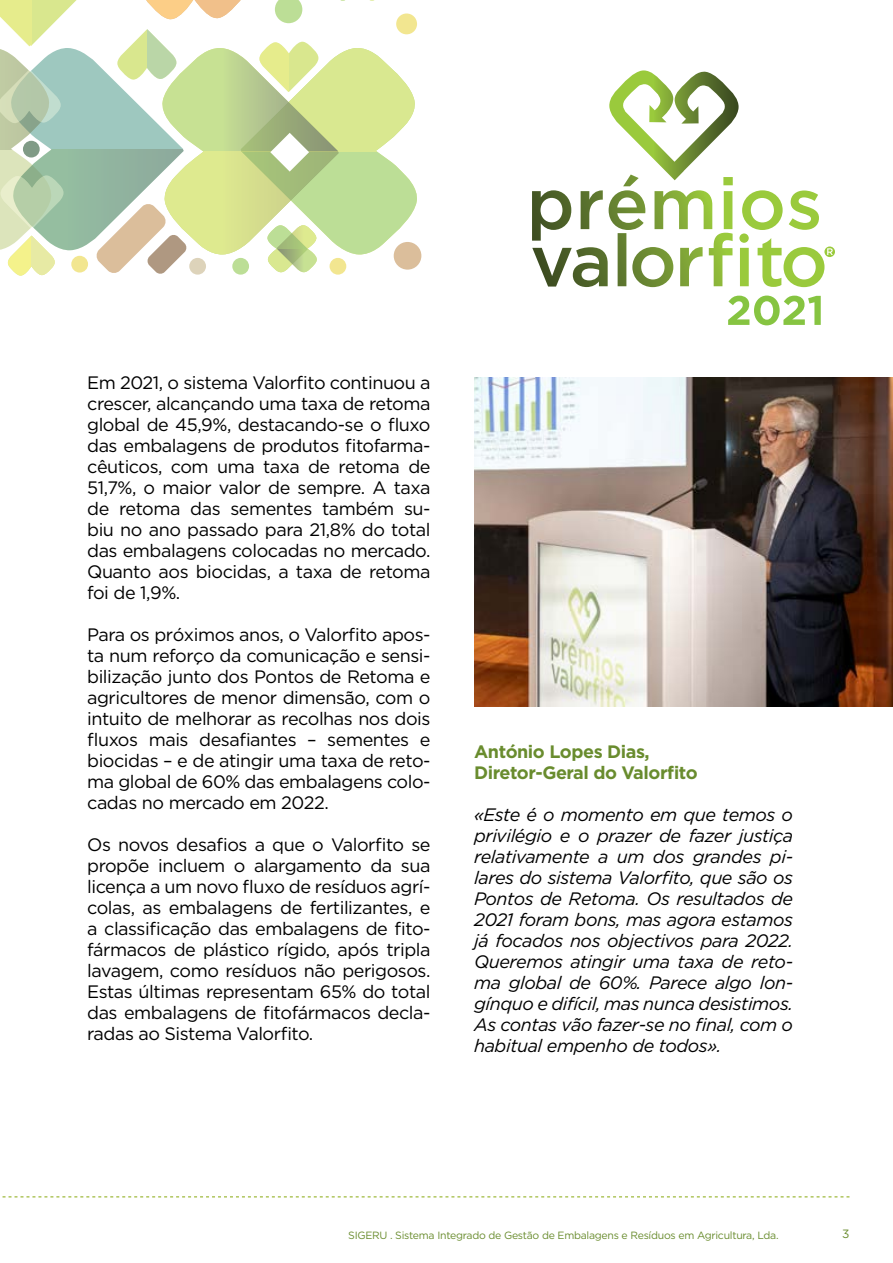
<style>
.page{position:relative;width:893px;height:1263px;background:#fff}
.page>*{position:absolute;margin:0;border:0;box-sizing:border-box;transform-origin:0 0}
.t1{font:18px/21px "Gotham HTF";letter-spacing:-.025em;color:#000;text-align:justify}
.t2{font:italic 18px/21px "Gotham HTF";letter-spacing:-.025em;color:#000;text-align:justify}
.t3{font:700 18px/21px "Gotham HTF";letter-spacing:-.025em;color:#698c2e}
.t4{font:12px "Gotham HTF";color:#698c2e}
.t5{font:10.5px "Gotham HTF";letter-spacing:-.025em;color:#698c2e}
</style>
<div class="page">
<svg style="left:2px;top:1196px;width:848px;height:1px"></svg>
<svg style="left:532px;top:70px;width:303px;height:217px"></svg>
<svg style="left:728px;top:296px;width:93px;height:29px"></svg>
<img style="left:474px;top:377px;width:419px;height:329px">
<div style="left:394px;top:242px;width:27px;height:28px;background:#dbbe9b;border-radius:50%"></div>
<svg style="left:0;top:0;width:419px;height:276px"></svg>
<div style="left:396px;top:13px;width:21px;height:21px;background:#f2e690;border-radius:50%"></div>
<p class="t1" style="left:87px;top:372px;width:345px">Em 2021, o sistema Valorfito continuou a crescer, alcançando uma taxa de retoma global de 45,9%, destacando-se o fluxo das embalagens de produtos fitofarma&shy;cêuticos, com uma taxa de retoma de 51,7%, o maior valor de sempre. A taxa de retoma das sementes também su&shy;biu no ano passado para 21,8% do total das embalagens colocadas no mercado.<br>Quanto aos biocidas, a taxa de retoma foi de 1,9%.</p>
<p class="t1" style="left:87px;top:624px;width:345px">Para os próximos anos, o Valorfito apos&shy;ta num reforço da comunicação e sensi&shy;bilização junto dos Pontos de Retoma e agricultores de menor dimensão, com o intuito de melhorar as recolhas nos dois fluxos mais desafiantes – sementes e biocidas – e de atingir uma taxa de reto&shy;ma global de 60% das embalagens colo&shy;cadas no mercado em 2022.</p>
<p class="t1" style="left:87px;top:834px;width:345px">Os novos desafios a que o Valorfito se propõe incluem o alargamento da sua licença a um novo fluxo de resíduos agrí&shy;colas, as embalagens de fertilizantes, e a classificação das embalagens de fito&shy;fármacos de plástico rígido, após tripla lavagem, como resíduos não perigosos.<br>Estas últimas representam 65% do total das embalagens de fitofármacos decla&shy;radas ao Sistema Valorfito.</p>
<p class="t3" style="left:474px;top:740px;width:225px">António Lopes Dias,<br>Diretor-Geral do Valorfito</p>
<p class="t2" style="left:474px;top:804px;width:320px">«Este é o momento em que temos o privilégio e o prazer de fazer justiça relativamente a um dos grandes pi&shy;lares do sistema Valorfito, que são os Pontos de Retoma. Os resultados de 2021 foram bons, mas agora estamos já focados nos objectivos para 2022.<br>Queremos atingir uma taxa de reto&shy;ma global de 60%. Parece algo lon&shy;gínquo e difícil, mas nunca desistimos.<br>As contas vão fazer-se no final, com o habitual empenho de todos».</p>
<p class="t5" style="left:348px;top:1229px;width:432px">SIGERU . Sistema Integrado de Gestão de Embalagens e Resíduos em Agricultura, Lda.</p>
<p class="t4" style="left:842px;top:1227px;width:9px">3</p>
</div>
